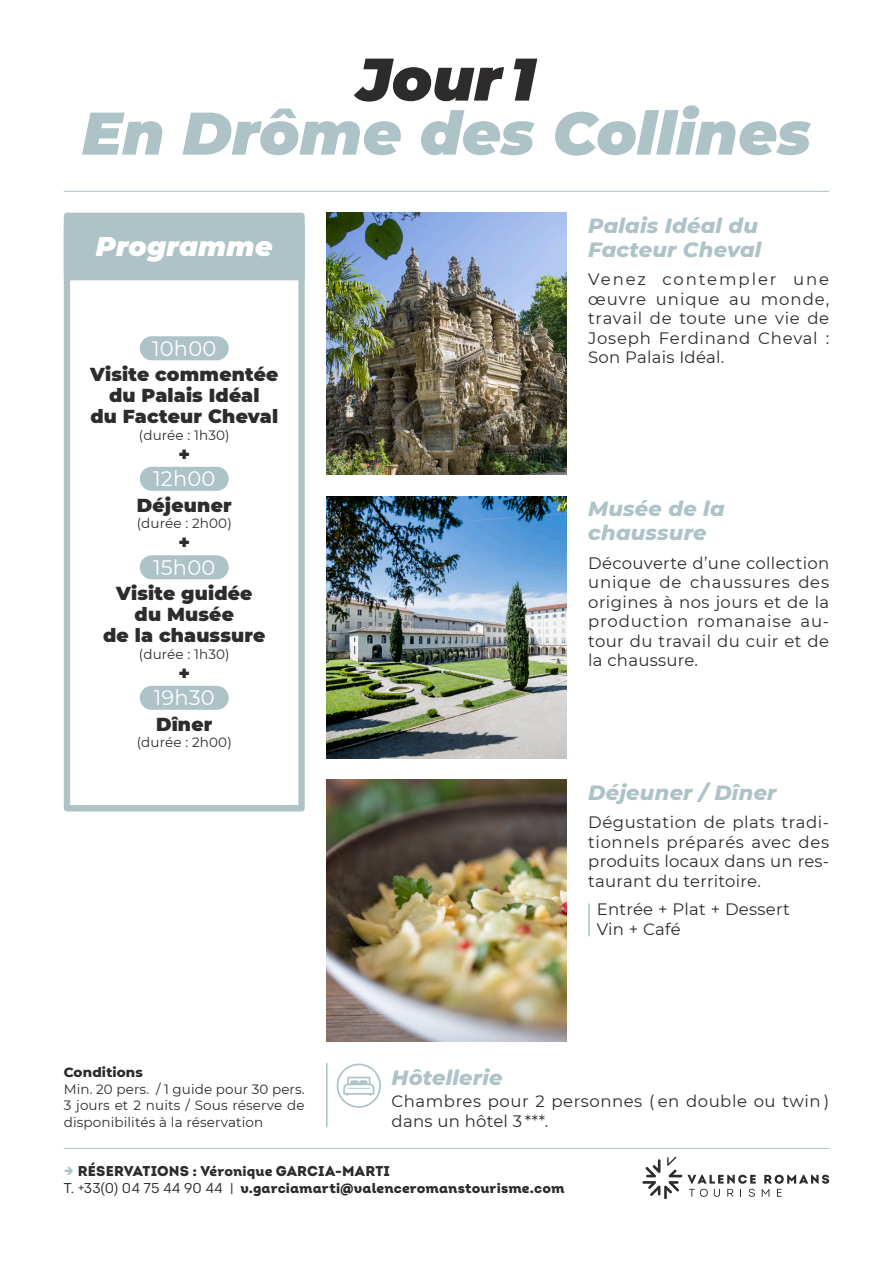
<style>
.page{position:relative;width:893px;height:1263px;background:#fff}
.page>*{position:absolute;margin:0;border:0;box-sizing:border-box;transform-origin:0 0}
.t1{font:italic 900 60px "Montserrat";color:#adc3c7}
.t2{font:italic 900 60px "Montserrat";color:#2e2b2c}
.t3{font:italic 900 27px "Montserrat";letter-spacing:.01em;color:#fff}
.t4{font:italic 800 21px/24px "Montserrat";letter-spacing:.01em;color:#adc3c7}
.t5{font:21px "Montserrat";letter-spacing:.01em;color:#fff}
.t6{font:900 18.75px/21px "Montserrat";letter-spacing:.01em;color:#2e2b2c;text-align:center}
.t7{font:16.5px/19.5px "Montserrat";letter-spacing:.02em;color:#2e2b2c;text-align:justify}
.t8{font:14.25px/16.5px "Intro Black Alt";letter-spacing:.005em;color:#2e2b2c}
.t9{font:13.5px/16.5px "Montserrat";letter-spacing:.01em;color:#2e2b2c;text-align:justify}
.t10{font:800 13.5px "Montserrat";letter-spacing:.01em;color:#2e2b2c}
.s1{color:#adc3c7}
.s2{font-family:"Intro Regular Alt"}
</style>
<div class="page">
<svg style="left:642px;top:1156px;width:114px;height:43px"></svg>
<svg style="left:762px;top:1175px;width:67px;height:22px"></svg>
<hr style="left:64px;top:1148px;width:765px;height:1px;background:#adc3c7">
<svg style="left:337px;top:1063px;width:44px;height:45px"></svg>
<hr style="left:326px;top:1063px;width:1px;height:64px;background:#adc3c7">
<hr style="left:64px;top:191px;width:765px;height:1px;background:#adc3c7">
<hr style="left:588px;top:904px;width:2px;height:32px;background:#adc3c7">
<img style="left:326px;top:496px;width:241px;height:262px">
<img style="left:326px;top:213px;width:241px;height:262px">
<div style="left:64px;top:223px;width:241px;height:588px;background:#fff;border:6px solid #adc3c7"></div>
<div style="left:64px;top:213px;width:241px;height:67px;background:#adc3c7"></div>
<div style="left:140px;top:336px;width:89px;height:24px;background:#adc3c7;border-radius:12px"></div>
<div style="left:140px;top:467px;width:89px;height:24px;background:#adc3c7;border-radius:12px"></div>
<div style="left:140px;top:555px;width:89px;height:24px;background:#adc3c7;border-radius:12px"></div>
<div style="left:140px;top:686px;width:89px;height:24px;background:#adc3c7;border-radius:12px"></div>
<img style="left:326px;top:780px;width:241px;height:262px">
<h1 class="t2" style="left:357px;top:34px;width:180px">Jour 1</h1>
<h1 class="t1" style="left:82px;top:88px;width:731px">En Drôme des Collines</h1>
<h2 class="t3" style="left:96px;top:226px;width:178px">Programme</h2>
<p class="t5" style="left:152px;top:334px;width:66px">10h00</p>
<p class="t6" style="left:90px;top:363px;width:190px">Visite commentée du Palais Idéal<br>du Facteur Cheval</p>
<p class="t9" style="left:139px;top:426px;width:92px">(durée : 1h30)</p>
<p class="t6" style="left:178px;top:442px;width:13px">+</p>
<p class="t5" style="left:153px;top:464px;width:64px">12h00</p>
<p class="t6" style="left:137px;top:493px;width:96px">Déjeuner</p>
<p class="t9" style="left:137px;top:515px;width:97px">(durée : 2h00)</p>
<p class="t6" style="left:178px;top:531px;width:13px">+</p>
<p class="t5" style="left:153px;top:553px;width:64px">15h00</p>
<p class="t6" style="left:103px;top:582px;width:164px">Visite guidée du Musée<br>de la chaussure</p>
<p class="t9" style="left:139px;top:645px;width:92px">(durée : 1h30)</p>
<p class="t6" style="left:178px;top:661px;width:13px">+</p>
<p class="t5" style="left:154px;top:683px;width:63px">19h30</p>
<p class="t6" style="left:156px;top:712px;width:58px">Dîner</p>
<p class="t9" style="left:137px;top:734px;width:97px">(durée : 2h00)</p>
<p class="t4" style="left:588px;top:212px;width:175px">Palais Idéal du<br>Facteur Cheval</p>
<p class="t7" style="left:588px;top:269px;width:243px">Venez contempler une œuvre unique au monde, travail de toute une vie de Joseph Ferdinand Cheval :<br>Son Palais Idéal.</p>
<p class="t4" style="left:588px;top:496px;width:138px">Musée de la chaussure</p>
<p class="t7" style="left:588px;top:553px;width:243px">Découverte d’une collection unique de chaussures des origines à nos jours et de la production romanaise au&shy;tour du travail du cuir et de la chaussure.</p>
<p class="t4" style="left:588px;top:779px;width:190px">Déjeuner / Dîner</p>
<p class="t7" style="left:588px;top:812px;width:242px">Dégustation de plats tradi&shy;tionnels préparés avec des produits locaux dans un res&shy;taurant du territoire.</p>
<p class="t7" style="left:597px;top:899px;width:195px">Entrée + Plat + Dessert<br>Vin + Café</p>
<p class="t10" style="left:64px;top:1063px;width:81px">Conditions</p>
<p class="t9" style="left:64px;top:1080px;width:242px">Min. 20 pers. / 1 guide pour 30 pers.<br>3 jours et 2 nuits / Sous réserve de disponibilités à la réservation</p>
<p class="t8" style="left:64px;top:1163px;width:502px"><span class="s1">→</span> RÉSERVATIONS : Véronique GARCIA-MARTI<br><span class="s2">T. +33(0) 04 75 44 90 44 |</span> v.garciamarti@valenceromanstourisme.com</p>
<p class="t4" style="left:392px;top:1064px;width:112px">Hôtellerie</p>
<p class="t7" style="left:392px;top:1091px;width:439px">Chambres pour 2 personnes ( en double ou twin ) dans un hôtel 3 ***.</p>
</div>
